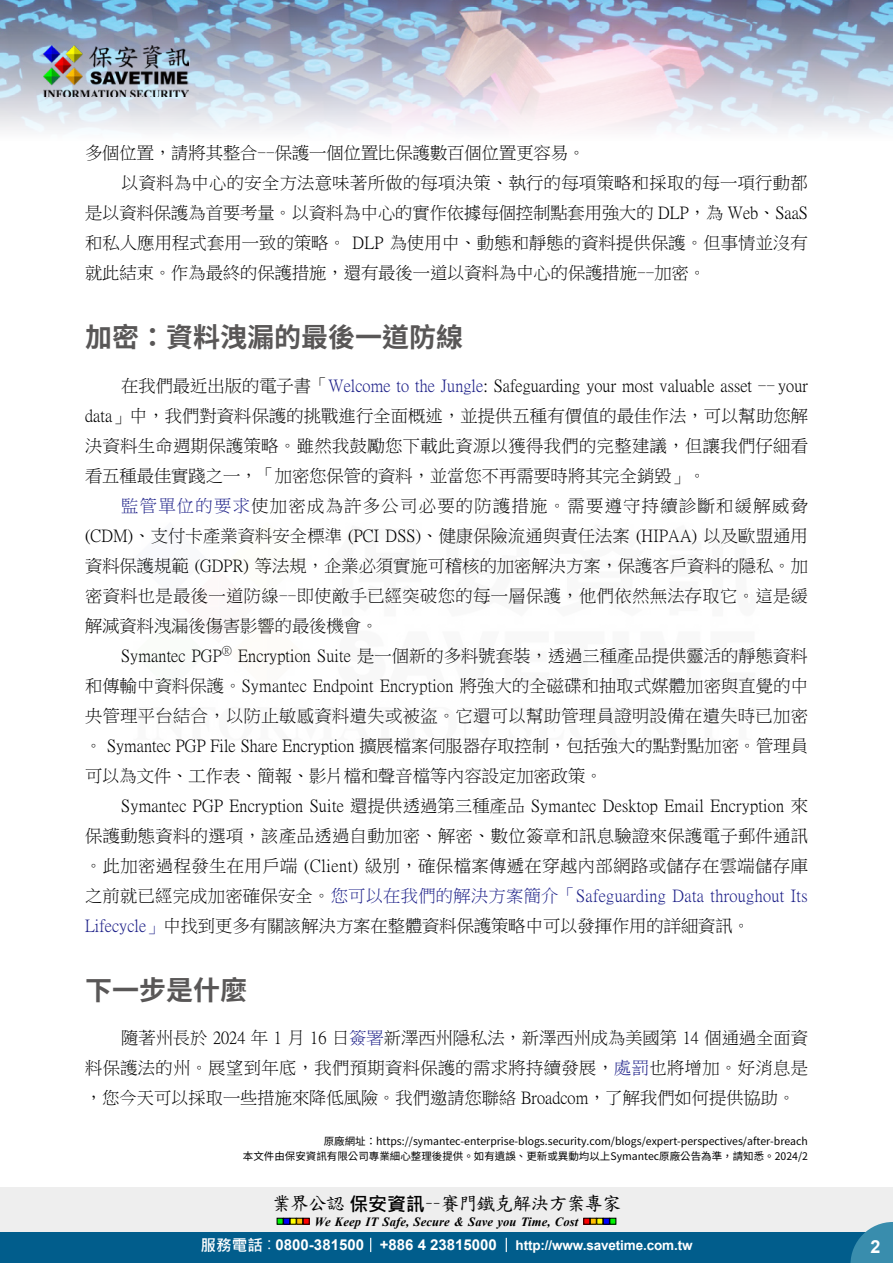
<style>
.page{position:relative;width:893px;height:1263px;background:#fff}
.page>*{position:absolute;margin:0;border:0;box-sizing:border-box;transform-origin:0 0}
.t1{font:700 27px "Source Han Sans TW";color:#595757}
.t2{font:18.9px "DF Kai Shu SB Estd BF";letter-spacing:-.05em;color:#000}
.t3{font:700 18px "Arial";color:#fff}
.t4{font:17.25px/30px "P Ming Li U";color:#000;text-align:justify}
.t5{font:17.25px "P Ming Li U";letter-spacing:.02em;color:#000}
.t6{font:700 13.5px "Arial";letter-spacing:-.01em;color:#fff}
.t7{font:italic 700 12.6px "Times New Roman";letter-spacing:.005em;color:#000}
.t8{font:10.5px "Source Han Sans TW";color:#000}
.s1{color:#1d2088}
.s2{font-family:"Microsoft Jheng Hei";font-weight:700}
.s3{font-family:"Microsoft Jheng Hei";font-size:15.6px}
.s4{font-family:"Microsoft Jheng Hei";font-weight:400;font-size:15.6px}
.s5{font-size:15px}
</style>
<div class="page">
<img style="left:0;top:0;width:893px;height:131px">
<div style="left:0;top:1187px;width:893px;height:49px;background:#eee"></div>
<img style="left:44px;top:46px;width:145px;height:51px">
<svg style="left:277px;top:1218px;width:32px;height:6px"></svg>
<svg style="left:584px;top:1218px;width:32px;height:6px"></svg>
<div style="left:0;top:1232px;width:893px;height:31px;background:#015d8c"></div>
<svg style="left:850px;top:1222px;width:43px;height:41px"></svg>
<svg style="left:370px;top:1238px;width:1px;height:14px"></svg>
<svg style="left:506px;top:1238px;width:1px;height:14px"></svg>
<p class="t4" style="left:85px;top:138px;width:502px">多個位置，請將其整合——保護一個位置比保護數百個位置更容易。</p>
<p class="t5" style="left:121px;top:175px;width:688px">以資料為中心的安全方法意味著所做的每項決策、執行的每項策略和採取的每一項行動都</p>
<p class="t4" style="left:85px;top:198px;width:724px">是以資料保護為首要考量。以資料為中心的實作依據每個控制點套用強大的 DLP，為 Web、SaaS</p>
<p class="t4" style="left:85px;top:228px;width:724px">和私人應用程式套用一致的策略。 DLP 為使用中、動態和靜態的資料提供保護。但事情並沒有</p>
<p class="t4" style="left:85px;top:258px;width:622px">就此結束。作為最終的保護措施，還有最後一道以資料為中心的保護措施——加密。</p>
<h1 class="t1" style="left:85px;top:322px;width:379px">加密：資料洩漏的最後一道防線</h1>
<p class="t4" style="left:85px;top:371px;width:725px;text-indent:36px">在我們最近出版的電子書「<span class="s1">Welcome to the Jungle</span>: Safeguarding your most valuable asset —— your data」中，我們對資料保護的挑戰進行全面概述，並提供五種有價值的最佳作法，可以幫助您解決資料生命週期保護策略。雖然我鼓勵您下載此資源以獲得我們的完整建議，但讓我們仔細看看五種最佳實踐之一，「加密您保管的資料，並當您不再需要時將其完全銷毀」。</p>
<p class="t4" style="left:85px;top:491px;width:725px;text-indent:36px"><span class="s1">監管單位的要求</span>使加密成為許多公司必要的防護措施。需要遵守持續診斷和緩解威脅(CDM)、支付卡產業資料安全標準 (PCI DSS)、健康保險流通與責任法案 (HIPAA) 以及歐盟通用資料保護規範 (GDPR) 等法規，企業必須實施可稽核的加密解決方案，保護客戶資料的隱私。加密資料也是最後一道防線——即使敵手已經突破您的每一層保護，他們依然無法存取它。這是緩解減資料洩漏後傷害影響的最後機會。</p>
<p class="t4" style="left:85px;top:641px;width:725px;text-indent:36px">Symantec PGP<sup>®</sup> Encryption Suite 是一個新的多料號套裝，透過三種產品提供靈活的靜態資料和傳輸中資料保護。Symantec Endpoint Encryption 將強大的全磁碟和抽取式媒體加密與直覺的中央管理平台結合，以防止敏感資料遺失或被盜。它還可以幫助管理員證明設備在遺失時已加密。 Symantec PGP File Share Encryption 擴展檔案伺服器存取控制，包括強大的點對點加密。管理員可以為文件、工作表、簡報、影片檔和聲音檔等內容設定加密政策。</p>
<p class="t4" style="left:85px;top:791px;width:725px;text-indent:36px">Symantec PGP Encryption Suite 還提供透過第三種產品 Symantec Desktop Email Encryption 來保護動態資料的選項，該產品透過自動加密、解密、數位簽章和訊息驗證來保護電子郵件通訊。此加密過程發生在用戶端 (Client) 級別，確保檔案傳遞在穿越內部網路或儲存在雲端儲存庫之前就已經完成加密確保安全。<span class="s1">您可以在我們的解決方案簡介「Safeguarding Data throughout Its Lifecycle」</span>中找到更多有關該解決方案在整體資料保護策略中可以發揮作用的詳細資訊。</p>
<h1 class="t1" style="left:85px;top:974px;width:163px">下一步是什麼</h1>
<p class="t4" style="left:85px;top:1023px;width:724px;text-indent:36px">隨著州長於 2024 年 1 月 16 日<span class="s1">簽署</span>新澤西州隱私法，新澤西州成為美國第 14 個通過全面資料保護法的州。展望到年底，我們預期資料保護的需求將持續發展，<span class="s1">處罰</span>也將增加。好消息是，您今天可以採取一些措施來降低風險。我們邀請您聯絡 Broadcom，了解我們如何提供協助。</p>
<p class="t8" style="left:324px;top:1135px;width:486px">原廠網址：https://symantec-enterprise-blogs.security.com/blogs/expert-perspectives/after-breach</p>
<p class="t8" style="left:243px;top:1150px;width:567px">本文件由保安資訊有限公司專業細心整理後提供。如有遺誤、更新或異動均以上Symantec原廠公告為準，請知悉。2024/2</p>
<p class="t2" style="left:272px;top:1194px;width:351px">業界公認<span class="s2">保安資訊</span>－－賽門鐵克解決方案專家</p>
<p class="t7" style="left:315px;top:1212px;width:265px">We Keep IT Safe, Secure &amp; Save you Time, Cost</p>
<p class="t6" style="left:200px;top:1235px;width:494px"><span class="s3">服務電話</span><span class="s4">：</span><span class="s5">0800-381500 +886 4 23815000</span> http://www.savetime.com.tw</p>
<p class="t3" style="left:870px;top:1234px;width:12px">2</p>
</div>
